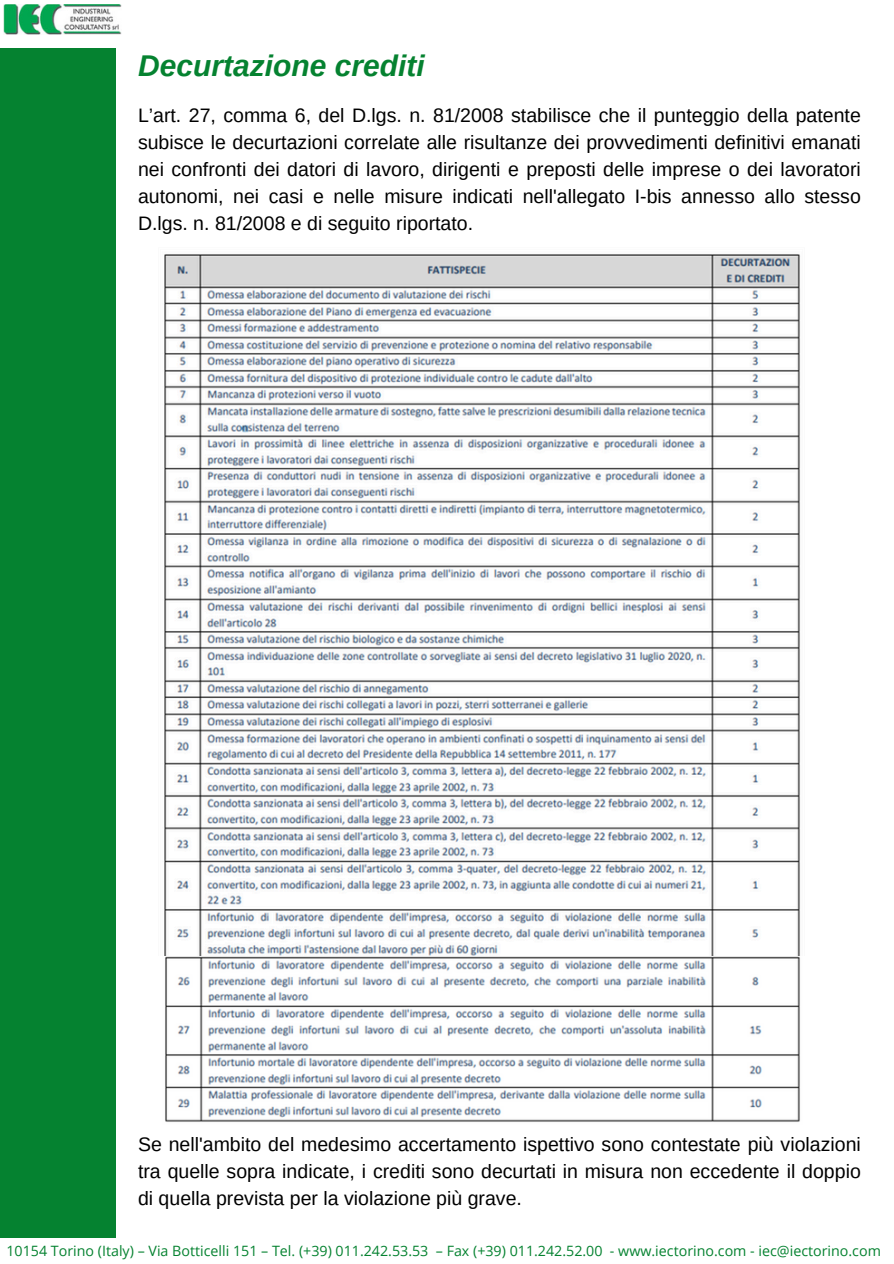
<style>
.page{position:relative;width:894px;height:1264px;background:#fff}
.page>*{position:absolute;margin:0;border:0;box-sizing:border-box;transform-origin:0 0}
.t1{font:italic 700 30px "Arimo";color:#058230}
.t2{font:19.5px/27px "Arimo";color:#000;text-align:justify}
.t3{font:14.25px "Open Sans";color:#058230}
</style>
<div class="page">
<div style="left:0;top:48px;width:116px;height:1189px;background:#058230"></div>
<img style="left:3px;top:4px;width:118px;height:31px">
<img style="left:164px;top:254px;width:636px;height:868px">
<h2 class="t1" style="left:138px;top:48px;width:288px">Decurtazione crediti</h2>
<p class="t2" style="left:138px;top:101px;width:724px">L’art. 27, comma 6, del D.lgs. n. 81/2008 stabilisce che il punteggio della patente subisce le decurtazioni correlate alle risultanze dei provvedimenti definitivi emanati nei confronti dei datori di lavoro, dirigenti e preposti delle imprese o dei lavoratori autonomi, nei casi e nelle misure indicati nell'allegato I-bis annesso allo stesso D.lgs. n. 81/2008 e di seguito riportato.</p>
<p class="t2" style="left:138px;top:1130px;width:724px">Se nell'ambito del medesimo accertamento ispettivo sono contestate più violazioni tra quelle sopra indicate, i crediti sono decurtati in misura non eccedente il doppio di quella prevista per la violazione più grave.</p>
<h1 class="t3" style="left:6px;top:1240px;width:875px">10154 Torino (Italy) – Via Botticelli 151 – Tel. (+39) 011.242.53.53 – Fax (+39) 011.242.52.00 - www.iectorino.com - iec@iectorino.com</h1>
</div>
